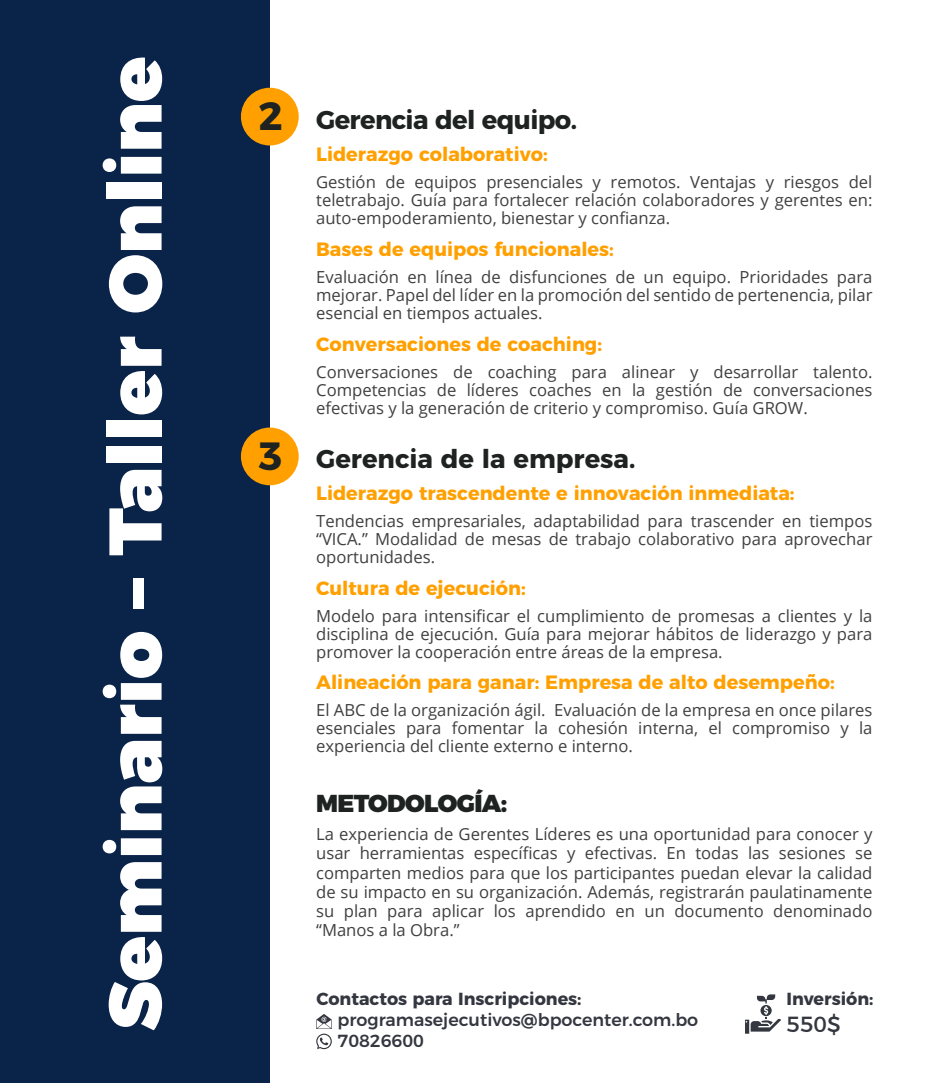
<style>
.page{position:relative;width:932px;height:1083px;background:#fff}
.page>*{position:absolute;margin:0;border:0;box-sizing:border-box;transform-origin:0 0}
.t1{font:900 74.38px "Montserrat";color:#fff}
.t2{font:700 39.38px "Montserrat";color:#1e2322}
.t3{font:700 25.81px "Montserrat";color:#1e2322}
.t4{font:700 25.81px "Montserrat";letter-spacing:-.025em;color:#1e2322}
.t5{font:900 24.5px "Montserrat";letter-spacing:-.025em;color:#1e2322}
.t6{font:21.88px "Montserrat";color:#343740}
.t7{font:700 19.25px "Montserrat";color:#ffa000}
.t8{font:500 17.5px/21px "Montserrat";color:#343740}
.t9{font:700 17.5px "Montserrat";color:#343740}
.t10{font:16.62px/18px "Open Sans";color:#404041;text-align:justify}
</style>
<div class="page">
<div style="left:0;top:0;width:270px;height:1083px;background:#092349"></div>
<div style="left:241px;top:88px;width:58px;height:57px;background:#ffa000;border-radius:50%"></div>
<div style="left:241px;top:428px;width:58px;height:57px;background:#ffa000;border-radius:50%"></div>
<svg style="left:316px;top:1014px;width:16px;height:35px"></svg>
<svg style="left:745px;top:994px;width:36px;height:40px"></svg>
<h1 class="t1" style="left:72px;top:1031px;width:976px;rotate:-90deg">Seminario – Taller Online</h1>
<h2 class="t2" style="left:259px;top:84px;width:26px">2</h2>
<h2 class="t2" style="left:259px;top:424px;width:26px">3</h2>
<h3 class="t4" style="left:316px;top:99px;width:262px">Gerencia del equipo.</h3>
<p class="t7" style="left:316px;top:139px;width:233px">Liderazgo colaborativo:</p>
<p class="t10" style="left:316px;top:173px;width:557px">Gestión de equipos presenciales y remotos. Ventajas y riesgos del teletrabajo. Guía para fortalecer relación colaboradores y gerentes en: auto-empoderamiento, bienestar y confianza.</p>
<p class="t7" style="left:316px;top:233px;width:299px">Bases de equipos funcionales:</p>
<p class="t10" style="left:316px;top:267px;width:557px">Evaluación en línea de disfunciones de un equipo. Prioridades para mejorar. Papel del líder en la promoción del sentido de pertenencia, pilar esencial en tiempos actuales.</p>
<p class="t7" style="left:316px;top:328px;width:287px">Conversaciones de coaching:</p>
<p class="t10" style="left:316px;top:362px;width:557px">Conversaciones de coaching para alinear y desarrollar talento.<br>Competencias de líderes coaches en la gestión de conversaciones efectivas y la generación de criterio y compromiso. Guía GROW.</p>
<h3 class="t3" style="left:316px;top:438px;width:321px">Gerencia de la empresa.</h3>
<p class="t7" style="left:316px;top:477px;width:480px">Liderazgo trascendente e innovación inmediata:</p>
<p class="t10" style="left:316px;top:511px;width:557px">Tendencias empresariales, adaptabilidad para trascender en tiempos “VICA.” Modalidad de mesas de trabajo colaborativo para aprovechar oportunidades.</p>
<p class="t7" style="left:316px;top:572px;width:211px">Cultura de ejecución:</p>
<p class="t10" style="left:316px;top:606px;width:557px">Modelo para intensificar el cumplimiento de promesas a clientes y la disciplina de ejecución. Guía para mejorar hábitos de liderazgo y para promover la cooperación entre áreas de la empresa.</p>
<p class="t7" style="left:316px;top:667px;width:520px">Alineación para ganar: Empresa de alto desempeño:</p>
<p class="t10" style="left:316px;top:701px;width:558px">El ABC de la organización ágil. Evaluación de la empresa en once pilares esenciales para fomentar la cohesión interna, el compromiso y la experiencia del cliente externo e interno.</p>
<h3 class="t5" style="left:316px;top:783px;width:193px">METODOLOGÍA:</h3>
<p class="t10" style="left:316px;top:824px;width:557px;line-height:19.2px">La experiencia de Gerentes Líderes es una oportunidad para conocer y usar herramientas específicas y efectivas. En todas las sesiones se comparten medios para que los participantes puedan elevar la calidad de su impacto en su organización. Además, registrarán paulatinamente su plan para aplicar los aprendido en un documento denominado “Manos a la Obra.”</p>
<p class="t9" style="left:316px;top:985px;width:266px">Contactos para Inscripciones:</p>
<p class="t8" style="left:337px;top:1008px;width:362px">programasejecutivos@bpocenter.com.bo<br>70826600</p>
<p class="t9" style="left:786px;top:985px;width:88px">Inversión:</p>
<h3 class="t6" style="left:786px;top:1006px;width:56px">550$</h3>
</div>
